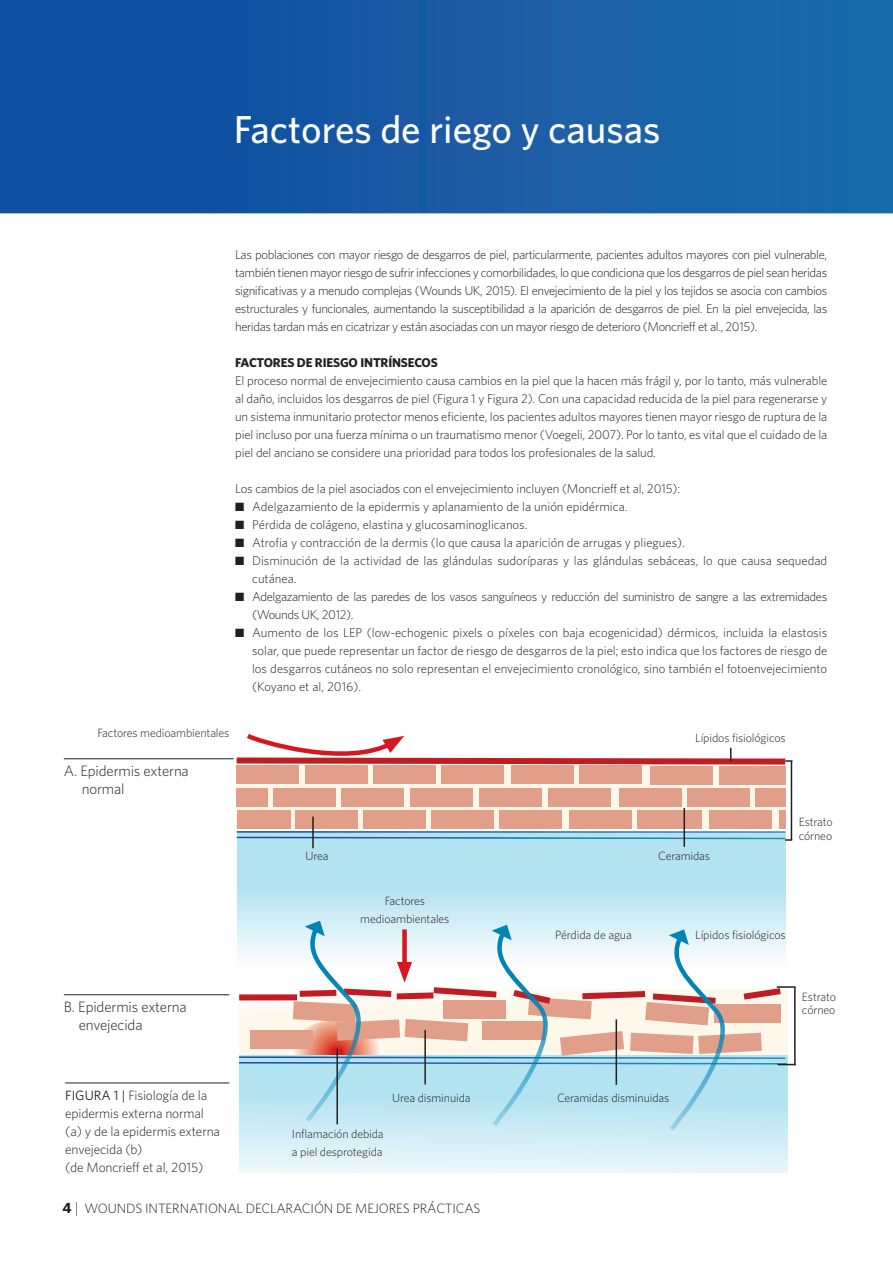
<style>
.page{position:relative;width:893px;height:1263px;background:#fff}
.page>*{position:absolute;margin:0;border:0;box-sizing:border-box;transform-origin:0 0}
.t1{font:500 39px "Whitney";color:#fff}
.t2{font:300 15px/18px "Whitney";letter-spacing:-.01em;color:#231f20}
.t3{font:300 13.5px/18px "Whitney";letter-spacing:-.01em;color:#231f20}
.t4{font:300 12.75px/18px "Whitney";letter-spacing:-.01em;color:#231f20;text-align:justify}
.t5{font:300 12.75px/18px "Whitney";letter-spacing:-.03em;color:#231f20}
.t6{font:700 12.75px "Whitney";letter-spacing:-.01em;color:#231f20}
.t7{font:300 12px/18px "Whitney";letter-spacing:-.01em;color:#231f20}
.s1{font-weight:400}
.s2{font-weight:700;font-size:15px}
.s3{font-size:15px}
</style>
<div class="page">
<svg style="left:0;top:0;width:893px;height:213px;background:#1559a4"></svg>
<div style="left:237px;top:761px;width:548px;height:68px;background:linear-gradient(to right,#fdf6e9,#fef8eb)"></div>
<svg style="left:239px;top:1132px;width:549px;height:41px;background:#ddf1f8"></svg>
<svg style="left:237px;top:833px;width:548px;height:124px;background:#b9e4f2"></svg>
<div style="left:237px;top:766px;width:62px;height:18px;background:#e19f89"></div>
<div style="left:237px;top:788px;width:31px;height:18px;background:#e19f89"></div>
<div style="left:295px;top:811px;width:63px;height:18px;background:#e19f89"></div>
<div style="left:373px;top:766px;width:63px;height:18px;background:#e19f89"></div>
<div style="left:342px;top:788px;width:62px;height:18px;background:#e19f89"></div>
<div style="left:431px;top:811px;width:63px;height:18px;background:#e19f89"></div>
<div style="left:511px;top:766px;width:63px;height:18px;background:#e19f89"></div>
<div style="left:650px;top:766px;width:63px;height:18px;background:#e19f89"></div>
<div style="left:480px;top:788px;width:62px;height:18px;background:#e19f89"></div>
<div style="left:619px;top:788px;width:63px;height:19px;background:#e19f89"></div>
<div style="left:569px;top:811px;width:63px;height:18px;background:#e19f89"></div>
<div style="left:709px;top:811px;width:63px;height:18px;background:#e19f89"></div>
<div style="left:779px;top:811px;width:6px;height:18px;background:#e19f89"></div>
<div style="left:237px;top:811px;width:53px;height:18px;background:#e19f89"></div>
<div style="left:305px;top:766px;width:62px;height:18px;background:#e19f89"></div>
<div style="left:273px;top:788px;width:63px;height:18px;background:#e19f89"></div>
<div style="left:363px;top:811px;width:63px;height:18px;background:#e19f89"></div>
<div style="left:441px;top:766px;width:63px;height:18px;background:#e19f89"></div>
<div style="left:410px;top:788px;width:62px;height:18px;background:#e19f89"></div>
<div style="left:500px;top:811px;width:62px;height:18px;background:#e19f89"></div>
<div style="left:639px;top:811px;width:63px;height:18px;background:#e19f89"></div>
<div style="left:579px;top:766px;width:63px;height:18px;background:#e19f89"></div>
<div style="left:719px;top:766px;width:66px;height:18px;background:#e19f89"></div>
<div style="left:548px;top:788px;width:62px;height:18px;background:#e19f89"></div>
<div style="left:687px;top:788px;width:63px;height:19px;background:#e19f89"></div>
<div style="left:755px;top:788px;width:30px;height:18px;background:#e19f89"></div>
<div style="left:637px;top:811px;width:63px;height:18px;background:#e19f89"></div>
<hr style="left:312px;top:817px;width:2px;height:31px;background:#231f20">
<hr style="left:683px;top:808px;width:2px;height:39px;background:#231f20">
<hr style="left:791px;top:761px;width:1px;height:79px;background:#231f20">
<svg style="left:236px;top:836px;width:556px;height:5px;background:#86bdda"></svg>
<svg style="left:231px;top:734px;width:561px;height:35px"></svg>
<svg style="left:238px;top:921px;width:558px;height:211px"></svg>
<hr style="left:65px;top:1082px;width:164px;height:1px;background:#231f20">
<hr style="left:64px;top:758px;width:170px;height:1px;background:#231f20">
<hr style="left:64px;top:994px;width:165px;height:1px;background:#231f20">
<h1 class="t1" style="left:234px;top:105px;width:428px">Factores de riego y causas</h1>
<p class="t4" style="left:235px;top:245px;width:594px">Las poblaciones con mayor riesgo de desgarros de piel, particularmente, pacientes adultos mayores con piel vulnerable, también tienen mayor riesgo de sufrir infecciones y comorbilidades, lo que condiciona que los desgarros de piel sean heridas significativas y a menudo complejas (Wounds UK, 2015). El envejecimiento de la piel y los tejidos se asocia con cambios estructurales y funcionales, aumentando la susceptibilidad a la aparición de desgarros de piel. En la piel envejecida, las heridas tardan más en cicatrizar y están asociadas con un mayor riesgo de deterioro (Moncrieff et al., 2015).</p>
<p class="t6" style="left:235px;top:354px;width:204px">FACTORES DE RIESGO INTRÍNSECOS</p>
<p class="t4" style="left:235px;top:371px;width:594px">El proceso normal de envejecimiento causa cambios en la piel que la hacen más frágil y, por lo tanto, más vulnerable al daño, incluidos los desgarros de piel (Figura 1 y Figura 2). Con una capacidad reducida de la piel para regenerarse y un sistema inmunitario protector menos eficiente, los pacientes adultos mayores tienen mayor riesgo de ruptura de la piel incluso por una fuerza mínima o un traumatismo menor (Voegeli, 2007). Por lo tanto, es vital que el cuidado de la piel del anciano se considere una prioridad para todos los profesionales de la salud.</p>
<p class="t4" style="left:235px;top:479px;width:447px">Los cambios de la piel asociados con el envejecimiento incluyen (Moncrieff et al, 2015):</p>
<p class="t4" style="left:235px;top:497px;width:394px">■ Adelgazamiento de la epidermis y aplanamiento de la unión epidérmica.</p>
<p class="t4" style="left:235px;top:515px;width:294px">■ Pérdida de colágeno, elastina y glucosaminoglicanos.</p>
<p class="t4" style="left:235px;top:533px;width:451px">■ Atrofia y contracción de la dermis (lo que causa la aparición de arrugas y pliegues).</p>
<p class="t4" style="left:252px;top:551px;width:577px;text-indent:-17px">■ Disminución de la actividad de las glándulas sudoríparas y las glándulas sebáceas, lo que causa sequedad cutánea.</p>
<p class="t5" style="left:252px;top:587px;width:577px;text-indent:-17px">■ Adelgazamiento de las paredes de los vasos sanguíneos y reducción del suministro de sangre a las extremidades (Wounds UK, 2012).</p>
<p class="t4" style="left:252px;top:623px;width:577px;text-indent:-17px">■ Aumento de los LEP (low-echogenic pixels o píxeles con baja ecogenicidad) dérmicos, incluida la elastosis solar, que puede representar un factor de riesgo de desgarros de la piel; esto indica que los factores de riesgo de los desgarros cutáneos no solo representan el envejecimiento cronológico, sino también el fotoenvejecimiento (Koyano et al, 2016).</p>
<p class="t7" style="left:97px;top:724px;width:134px">Factores medioambientales</p>
<p class="t2" style="left:82px;top:762px;width:109px;text-indent:-18px">A. Epidermis externa normal</p>
<p class="t2" style="left:79px;top:998px;width:109px;text-indent:-15px">B. Epidermis externa envejecida</p>
<p class="t7" style="left:695px;top:729px;width:92px">Lípidos fisiológicos</p>
<p class="t7" style="left:305px;top:847px;width:25px">Urea</p>
<p class="t7" style="left:658px;top:847px;width:53px">Ceramidas</p>
<p class="t7" style="left:799px;top:815px;width:36px;line-height:13.5px">Estrato córneo</p>
<p class="t7" style="left:360px;top:891px;width:91px;text-align:center">Factores medioambientales</p>
<p class="t7" style="left:555px;top:926px;width:78px">Pérdida de agua</p>
<p class="t7" style="left:695px;top:926px;width:92px">Lípidos fisiológicos</p>
<p class="t7" style="left:802px;top:990px;width:36px;line-height:13.5px">Estrato córneo</p>
<p class="t3" style="left:65px;top:1086px;width:156px"><span class="s1">FIGURA 1 |</span> Fisiología de la epidermis externa normal (a) y de la epidermis externa envejecida (b)<br>(de Moncrieff et al, 2015)</p>
<p class="t7" style="left:392px;top:1088px;width:80px">Urea disminuida</p>
<p class="t7" style="left:557px;top:1088px;width:114px">Ceramidas disminuidas</p>
<p class="t7" style="left:292px;top:1125px;width:93px">Inflamación debida a piel desprotegida</p>
<p class="t3" style="left:62px;top:1199px;width:420px"><span class="s2">4</span> <span class="s3">|</span> WOUNDS INTERNATIONAL DECLARACIÓN DE MEJORES PRÁCTICAS</p>
</div>
